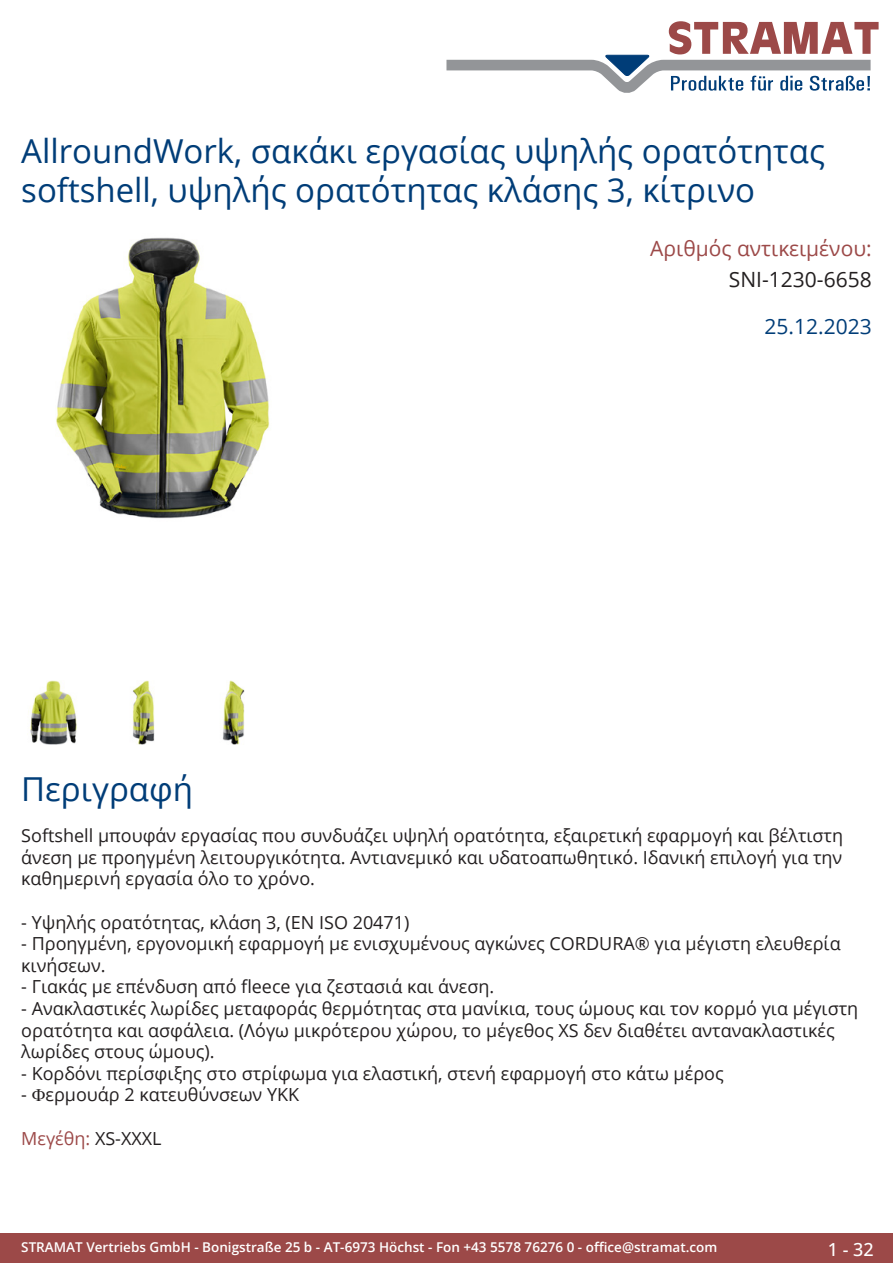
<style>
.page{position:relative;width:893px;height:1263px;background:#fff}
.page>*{position:absolute;margin:0;border:0;box-sizing:border-box;transform-origin:0 0}
.Produkttitel{font:33px/39.6px "Open Sans";color:#003d78}
.TechDaten_Überschrif{font:21px "Open Sans";color:#9c4948}
.TechDaten_Inhalt{font:21px "Open Sans";color:#231f20}
.Erstellungsdatum{font:21px "Open Sans";color:#003d78}
.Beschreibung_Text{font:18px/21.6px "Open Sans";color:#231f20}
.Beschreibung_Text-2{font:18px "Open Sans";color:#9c4948}
.t1{font:500 18px "Open Sans";color:#fff}
.t2{font:600 13.5px "Open Sans";color:#fff}
.s1{color:#231f20}
</style>
<div class="page">
<div style="left:0;top:1233px;width:893px;height:30px;background:#9c4948"></div>
<svg style="left:446px;top:21px;width:433px;height:72px"></svg>
<img style="left:56px;top:237px;width:214px;height:282px">
<img style="left:28px;top:680px;width:49px;height:64px">
<img style="left:132px;top:680px;width:23px;height:64px">
<img style="left:222px;top:680px;width:23px;height:64px">
<p class="Produkttitel" style="left:21px;top:130px;width:805px">AllroundWork, σακάκι εργασίας υψηλής ορατότητας softshell, υψηλής ορατότητας κλάσης 3, κίτρινο</p>
<p class="TechDaten_Überschrif" style="left:650px;top:234px;width:223px">Αριθμός αντικειμένου:</p>
<p class="TechDaten_Inhalt" style="left:729px;top:265px;width:144px">SNI-1230-6658</p>
<p class="Erstellungsdatum" style="left:764px;top:312px;width:109px">25.12.2023</p>
<p class="Produkttitel" style="left:21px;top:768px;width:173px">Περιγραφή</p>
<p class="Beschreibung_Text" style="left:21px;top:824px;width:823px;text-align:justify">Softshell μπουφάν εργασίας που συνδυάζει υψηλή ορατότητα, εξαιρετική εφαρμογή και βέλτιστη άνεση με προηγμένη λειτουργικότητα. Αντιανεμικό και υδατοαπωθητικό. Ιδανική επιλογή για την καθημερινή εργασία όλο το χρόνο.</p>
<p class="Beschreibung_Text" style="left:21px;top:911px;width:390px">- Υψηλής ορατότητας, κλάση 3, (EN ISO 20471)</p>
<p class="Beschreibung_Text" style="left:21px;top:932px;width:821px">- Προηγμένη, εργονομική εφαρμογή με ενισχυμένους αγκώνες CORDURA® για μέγιστη ελευθερία κινήσεων.</p>
<p class="Beschreibung_Text" style="left:21px;top:975px;width:475px">- Γιακάς με επένδυση από fleece για ζεστασιά και άνεση.</p>
<p class="Beschreibung_Text" style="left:21px;top:997px;width:839px">- Ανακλαστικές λωρίδες μεταφοράς θερμότητας στα μανίκια, τους ώμους και τον κορμό για μέγιστη ορατότητα και ασφάλεια. (Λόγω μικρότερου χώρου, το μέγεθος XS δεν διαθέτει αντανακλαστικές λωρίδες στους ώμους).</p>
<p class="Beschreibung_Text" style="left:21px;top:1062px;width:704px">- Κορδόνι περίσφιξης στο στρίφωμα για ελαστική, στενή εφαρμογή στο κάτω μέρος</p>
<p class="Beschreibung_Text" style="left:21px;top:1083px;width:279px">- ερμουάρ 2 κατευθύνσεων YKK</p>
<p class="Beschreibung_Text-2" style="left:21px;top:1126px;width:142px">Μεγέθη: <span class="s1">XS-XXXL</span></p>
<p class="t2" style="left:21px;top:1238px;width:698px">STRAMAT Vertriebs GmbH - Bonigstraße 25 b - AT-6973 Höchst - Fon +43 5578 76276 0 - office@stramat.com</p>
<p class="t1" style="left:828px;top:1237px;width:48px">1 - 32</p>
</div>
